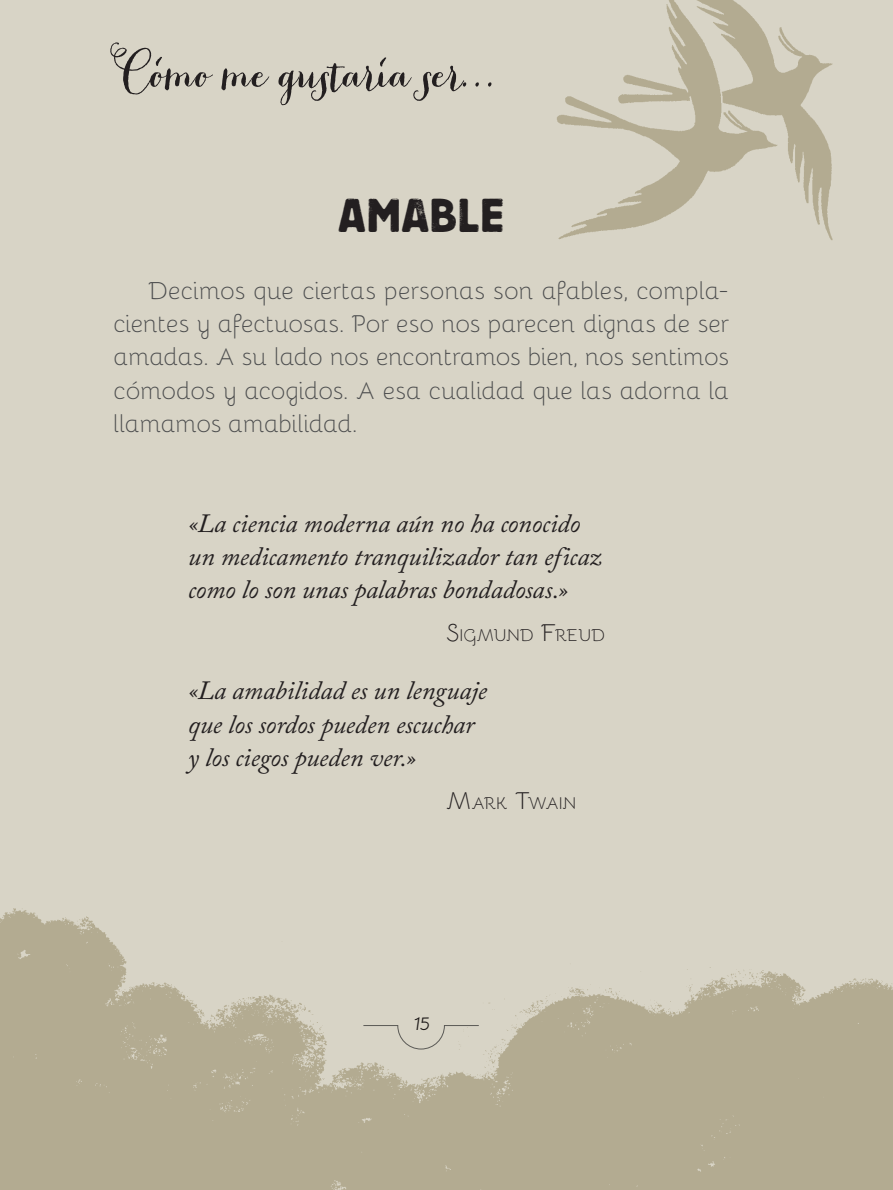
<style>
.page{position:relative;width:893px;height:1190px;background:#fff}
.page>*{position:absolute;margin:0;border:0;box-sizing:border-box;transform-origin:0 0}
.t1{font:63px "Peoni Pro";letter-spacing:.005em;color:#231f20}
.t2{font:49px "Wood Heinz No 4";letter-spacing:-.01em;color:#231f20}
.t3{font:italic 26.25px/33.2px "Adobe Caslon Pro";letter-spacing:-.005em;color:#231f20}
.t4{font:300 24.5px/33.2px "Bellota";letter-spacing:-.015em;color:#4b4c4d;text-align:justify}
.t5{font:italic 19.25px "Bellota";color:#231f20}
.t6{font:300 17.15px "Bellota";letter-spacing:.02em;color:#231f20}
.s1{font-size:24.5px}
</style>
<div class="page">
<div style="left:0;top:0;width:892px;height:1190px;background:#d8d4c6"></div>
<img style="left:0;top:908px;width:892px;height:282px">
<img style="left:557px;top:0;width:276px;height:240px">
<h1 class="t1" style="left:114px;top:28px;width:390px">Cómo me gustaría ser…</h1>
<h2 class="t2" style="left:338px;top:188px;width:168px">AMABLE</h2>
<p class="t4" style="left:114px;top:272px;width:617px;text-indent:35px">Decimos que ciertas personas son afables, compla&shy;cientes y afectuosas. Por eso nos parecen dignas de ser amadas. A su lado nos encontramos bien, nos sentimos cómodos y acogidos. A esa cualidad que las adorna la llamamos amabilidad.</p>
<p class="t3" style="left:188px;top:506px;width:415px">«La ciencia moderna aún no ha conocido un medicamento tranquilizador tan eficaz como lo son unas palabras bondadosas.»</p>
<p class="t6" style="left:446px;top:622px;width:160px"><span class="s1">S</span>IGMUND <span class="s1">F</span>REUD</p>
<p class="t3" style="left:188px;top:674px;width:300px">«La amabilidad es un lenguaje que los sordos pueden escuchar y los ciegos pueden ver.»</p>
<p class="t6" style="left:446px;top:790px;width:131px"><span class="s1">M</span>ARK <span class="s1">T</span>WAIN</p>
<p class="t5" style="left:413px;top:1009px;width:18px">15</p>
</div>
